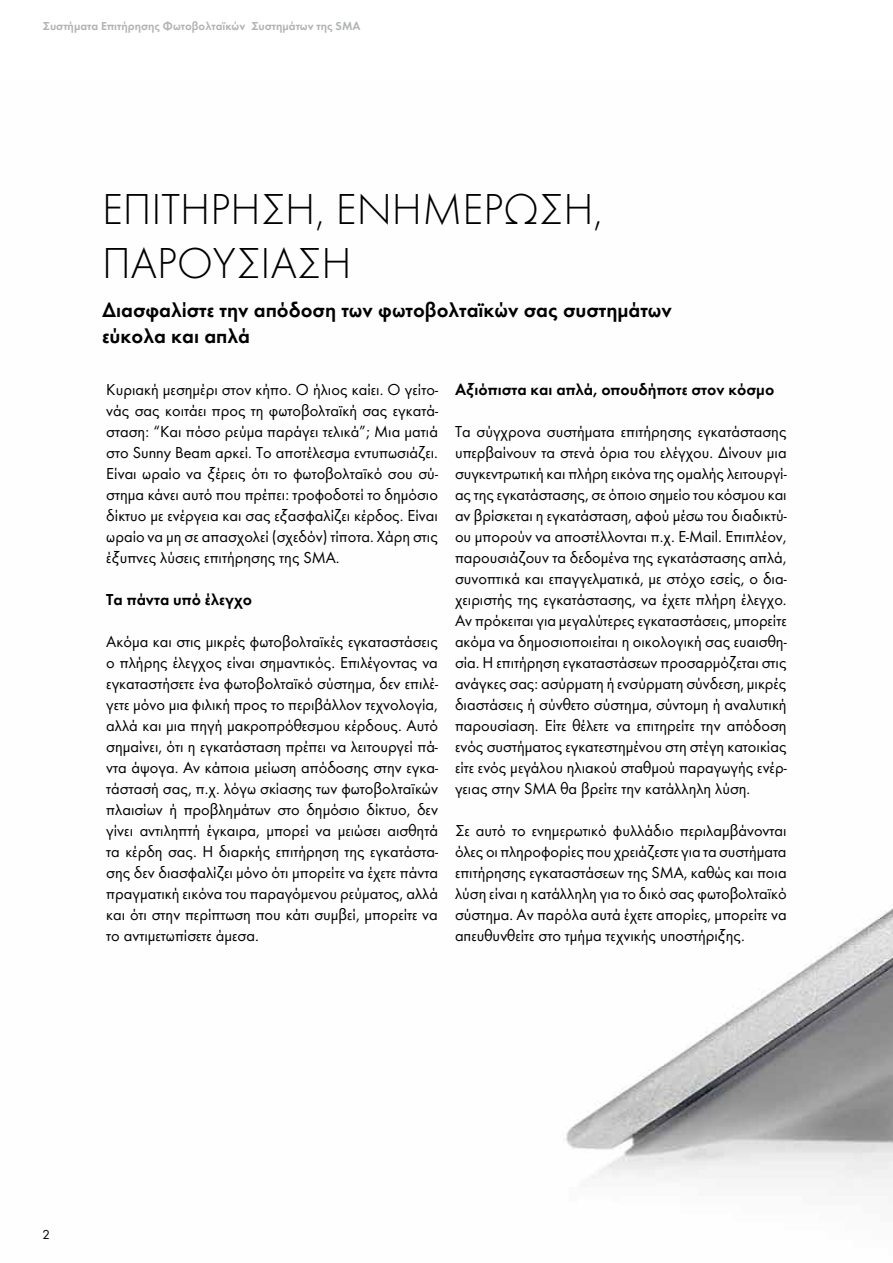
<style>
.page{position:relative;width:893px;height:1263px;background:#fff}
.page>*{position:absolute;margin:0;border:0;box-sizing:border-box;transform-origin:0 0}
.t1{font:45px/54px "SMA Futura Global Light";color:#000}
.t2{font:600 21px/25.5px "SMA Futura Global";color:#000}
.t3{font:16.5px/21px "SMA Futura Global";color:#000;text-align:justify}
.t4{font:600 16.5px "SMA Futura Global";color:#000}
.t5{font:13.5px "SMA Futura Global";color:#000}
.t6{font:600 12px "SMA Futura Global";color:#b1b3b4}
</style>
<div class="page">
<img style="left:566px;top:908px;width:327px;height:280px">
<p class="t6" style="left:43px;top:19px;width:319px">Συστήματα Επιτήρησης Φωτοβολταϊκών Συστημάτων της SMA</p>
<h1 class="t1" style="left:102px;top:182px;width:502px">ΕΠΙΤΗΡΗΣΗ, ΕΝΗΜΕΡΩΣΗ,<br>ΠΑΡΟΥΣΙΑΣΗ</h1>
<p class="t2" style="left:102px;top:297px;width:571px">Διασϕαλίστε την αпόδοση των ϕωτοβολταϊκών σας συστημάτων εύκολα και αпλά</p>
<p class="t3" style="left:106px;top:379px;width:333px">Κυριακή μεσημέρι στον κήπο. Ο ήλιος καίει. Ο γείτο&shy;νάς σας κοιτάει προς τη ϕωτοβολταϊκή σας εγκατά&shy;σταση: “Και πόσο ρεύμα παράγει τελικά”; Μια ματιά στο Sunny Beam αρκεί. Το αποτέλεσμα εντυπωσιάζει.<br>Είναι ωραίο να ξέρεις ότι το φωτοβολταϊκό σου σύ&shy;στημα κάνει αυτό που πρέπει: τροφοδοτεί το δημόσιο δίκτυο με ενέργεια και σας εξασφαλίζει κέρδος. Είναι ωραίο να μη σε απασχολεί (σχεδόν) τίποτα. Χάρη στις έξυπνες λύσεις επιτήρησης της SMA.</p>
<p class="t4" style="left:106px;top:589px;width:147px">Τα πάντα υπό έλεγχο</p>
<p class="t3" style="left:106px;top:631px;width:333px">Ακόμα και στις μικρές φωτοβολταϊκές εγκαταστάσεις ο πλήρης έλεγχος είναι σημαντικός. Επιλέγοντας να εγκαταστήσετε ένα φωτοβολταϊκό σύστημα, δεν επιλέ&shy;γετε μόνο μια φιλική προς το περιβάλλον τεχνολογία, αλλά και μια πηγή μακροπρόθεσμου κέρδους. Αυτό σημαίνει, ότι η εγκατάσταση πρέπει να λειτουργεί πά&shy;ντα άψογα. Αν κάποια μείωση απόδοσης στην εγκα&shy;τάστασή σας, π.χ. λόγω σκίασης των φωτοβολταϊκών πλαισίων ή προβλημάτων στο δημόσιο δίκτυο, δεν γίνει αντιληπτή έγκαιρα, μπορεί να μειώσει αισθητά τα κέρδη σας. Η διαρκής επιτήρηση της εγκατάστα&shy;σης δεν διασφαλίζει μόνο ότι μπορείτε να έχετε πάντα πραγματική εικόνα του παραγόμενου ρεύματος, αλλά και ότι στην περίπτωση που κάτι συμβεί, μπορείτε να το αντιμετωπίσετε άμεσα.</p>
<p class="t4" style="left:455px;top:380px;width:321px">Αξιόπιστα και απλά, οπουδήποτε στον κόσμο</p>
<p class="t3" style="left:455px;top:421px;width:333px">Τα σύγχρονα συστήματα επιτήρησης εγκατάστασης υπερβαίνουν τα στενά όρια του ελέγχου. Δίνουν μια συγκεντρωτική και πλήρη εικόνα της ομαλής λειτουργί&shy;ας της εγκατάστασης, σε όποιο σημείο του κόσμου και αν βρίσκεται η εγκατάσταση, αφού μέσω του διαδικτύ&shy;ου μπορούν να αποστέλλονται π.χ. E-Mail. Επιπλέον, παρουσιάζουν τα δεδομένα της εγκατάστασης απλά, συνοπτικά και επαγγελματικά, με στόχο εσείς, ο δια&shy;χειριστής της εγκατάστασης, να έχετε πλήρη έλεγχο.<br>Αν πρόκειται για μεγαλύτερες εγκαταστάσεις, μπορείτε ακόμα να δημοσιοποιείται η οικολογική σας ευαισθη&shy;σία. Η επιτήρηση εγκαταστάσεων προσαρμόζεται στις ανάγκες σας: ασύρματη ή ενσύρματη σύνδεση, μικρές διαστάσεις ή σύνθετο σύστημα, σύντομη ή αναλυτική παρουσίαση. Είτε θέλετε να επιτηρείτε την απόδοση ενός συστήματος εγκατεστημένου στη στέγη κατοικίας είτε ενός μεγάλου ηλιακού σταθμού παραγωγής ενέρ&shy;γειας στην SMA θα βρείτε την κατάλληλη λύση.</p>
<p class="t3" style="left:455px;top:820px;width:333px">Σε αυτό το ενημερωτικό φυλλάδιο περιλαμβάνονται όλες οι πληροφορίες που χρειάζεστε για τα συστήματα επιτήρησης εγκαταστάσεων της SMA, καθώς και ποια λύση είναι η κατάλληλη για το δικό σας ϕωτοβολταϊκό σύστημα. Αν παρόλα αυτά έχετε απορίες, μπορείτε να αпευθυνθείτε στο τμήμα τεχνικής υпοστήριξης.</p>
<p class="t5" style="left:43px;top:1227px;width:9px">2</p>
</div>
